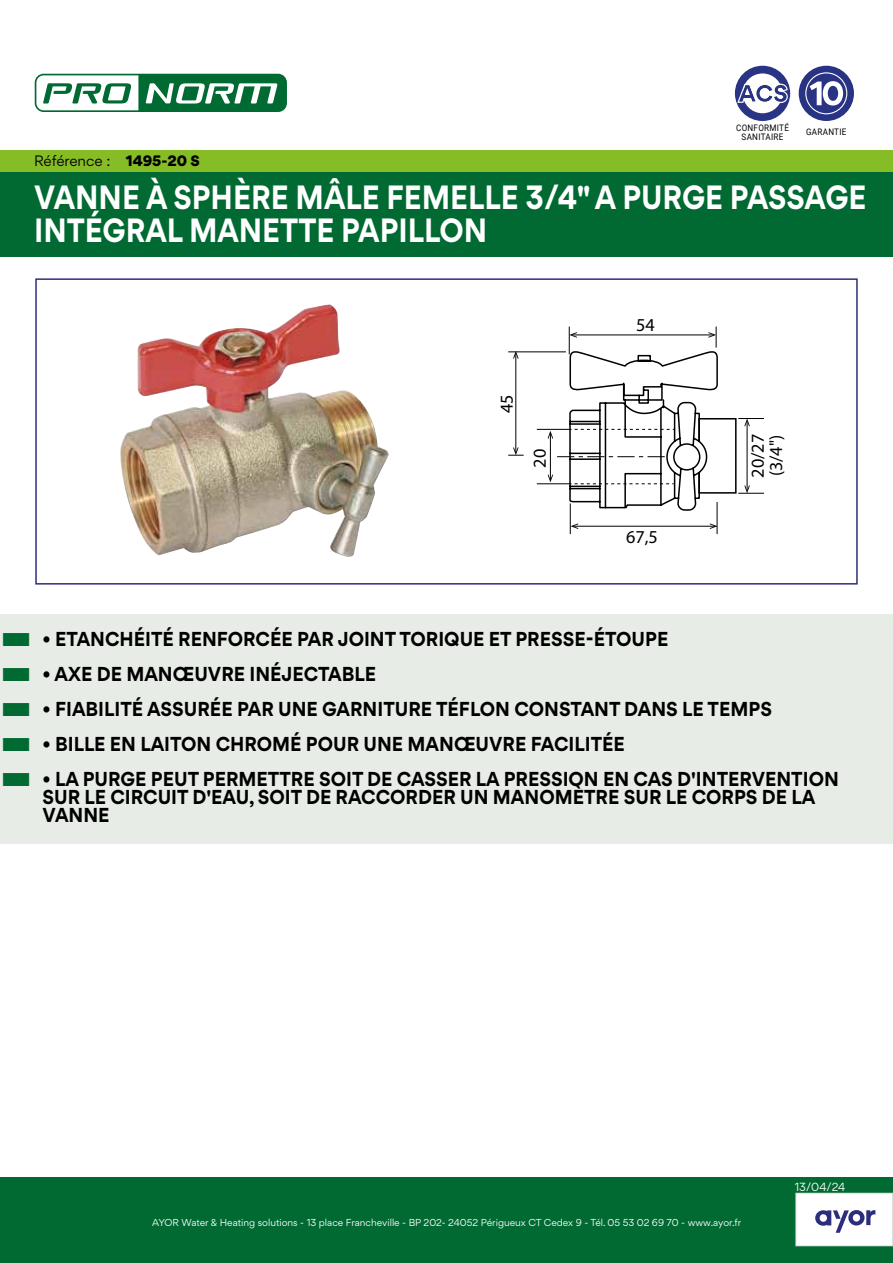
<style>
.page{position:relative;width:893px;height:1263px;background:#fff}
.page>*{position:absolute;margin:0;border:0;box-sizing:border-box;transform-origin:0 0}
.t1{font:700 30px/33px "Gordita";color:#fff;scale:.9 1}
.t2{font:18.3px/18.3px "Myriad Pro";color:#000}
.t3{font:700 18px/18px "Gordita";color:#000;scale:.95 1}
.t4{font:13.5px "Gordita";letter-spacing:-.005em;color:#000}
.t5{font:10.5px "Gordita";color:#fff}
.t6{font:9px "Gordita";color:#fff}
.t7{font:9px/9px "Roboto";letter-spacing:.035em;color:#000;text-align:center;scale:.9 1}
.s1{font-weight:900}
</style>
<div class="page">
<hr style="left:573px;top:526px;width:142px;height:1px;background:#000">
<svg style="left:571px;top:523px;width:7px;height:6px"></svg>
<svg style="left:710px;top:523px;width:7px;height:6px"></svg>
<hr style="left:515px;top:353px;width:1px;height:100px;background:#000">
<svg style="left:513px;top:352px;width:6px;height:7px"></svg>
<hr style="left:508px;top:351px;width:58px;height:1px;background:#000">
<svg style="left:508px;top:447px;width:16px;height:9px"></svg>
<hr style="left:537px;top:429px;width:33px;height:1px;background:#000">
<hr style="left:537px;top:483px;width:33px;height:1px;background:#000">
<hr style="left:570px;top:503px;width:1px;height:31px;background:#000">
<hr style="left:717px;top:502px;width:1px;height:32px;background:#000">
<svg style="left:548px;top:327px;width:216px;height:184px"></svg>
<div style="left:0;top:1178px;width:893px;height:85px;background:#006a32"></div>
<div style="left:796px;top:1193px;width:97px;height:53px;background:#fff"></div>
<div style="left:795px;top:1193px;width:98px;height:53px;border:1px solid #dadada"></div>
<img style="left:120px;top:304px;width:269px;height:253px">
<div style="left:0;top:171px;width:893px;height:85px;background:#006a32"></div>
<div style="left:35px;top:278px;width:823px;height:307px;border:2px solid #2d2d7e"></div>
<div style="left:0;top:614px;width:893px;height:53px;background:#e7ede6"></div>
<div style="left:0;top:649px;width:893px;height:53px;background:#e7ede6"></div>
<div style="left:0;top:684px;width:893px;height:53px;background:#e7ede6"></div>
<div style="left:0;top:719px;width:893px;height:53px;background:#e7ede6"></div>
<div style="left:0;top:754px;width:893px;height:89px;background:#e7ede6"></div>
<svg style="left:815px;top:1210px;width:60px;height:23px"></svg>
<div style="left:0;top:150px;width:893px;height:21px;background:#86bc25"></div>
<div style="left:735px;top:66px;width:55px;height:55px;background:#293584;border-radius:50%"></div>
<div style="left:743px;top:73px;width:39px;height:40px;background:#fff;border-radius:50%"></div>
<svg style="left:737px;top:84px;width:51px;height:19px"></svg>
<div style="left:799px;top:66px;width:55px;height:55px;background:#293384;border-radius:50%"></div>
<svg style="left:805px;top:72px;width:42px;height:42px"></svg>
<svg style="left:34px;top:73px;width:253px;height:39px"></svg>
<p class="t4" style="left:34px;top:151px;width:167px">Référence : <span class="s1">1495-20 S</span></p>
<p class="t7" style="left:736px;top:122px;width:60px">CONFORMITÉ<br>SANITAIRE</p>
<p class="t7" style="left:806px;top:127px;width:46px">GARANTIE</p>
<h1 class="t1" style="left:34px;top:181px;width:926px">VANNE À SPHÈRE MÂLE FEMELLE 3/4" A PURGE PASSAGE<br>INTÉGRAL MANETTE PAPILLON</h1>
<p class="t2" style="left:497px;top:413px;width:20px;rotate:-90deg">45</p>
<p class="t2" style="left:530px;top:468px;width:20px;rotate:-90deg">20</p>
<p class="t2" style="left:636px;top:315px;width:20px">54</p>
<p class="t2" style="left:626px;top:527px;width:33px">67,5</p>
<p class="t2" style="left:748px;top:477px;width:45px;rotate:-90deg">20/27 (3/4")</p>
<p class="t3" style="left:43px;top:629px;width:660px">• ETANCHÉITÉ RENFORCÉE PAR JOINT TORIQUE ET PRESSE-ÉTOUPE</p>
<p class="t3" style="left:43px;top:664px;width:353px">• AXE DE MANŒUVRE INÉJECTABLE</p>
<p class="t3" style="left:43px;top:699px;width:769px">• FIABILITÉ ASSURÉE PAR UNE GARNITURE TÉFLON CONSTANT DANS LE TEMPS</p>
<p class="t3" style="left:43px;top:734px;width:615px">• BILLE EN LAITON CHROMÉ POUR UNE MANŒUVRE FACILITÉE</p>
<p class="t3" style="left:43px;top:770px;width:840px">• LA PURGE PEUT PERMETTRE SOIT DE CASSER LA PRESSION EN CAS D'INTERVENTION<br>SUR LE CIRCUIT D'EAU, SOIT DE RACCORDER UN MANOMÈTRE SUR LE CORPS DE LA<br>VANNE</p>
<p class="t6" style="left:152px;top:1216px;width:590px">AYOR Water &amp; Heating solutions - 13 place Francheville - BP 202- 24052 Périgueux CT Cedex 9 - Tél. 05 53 02 69 70 - www.ayor.fr</p>
<p class="t5" style="left:795px;top:1179px;width:52px">13/04/24</p>
</div>
